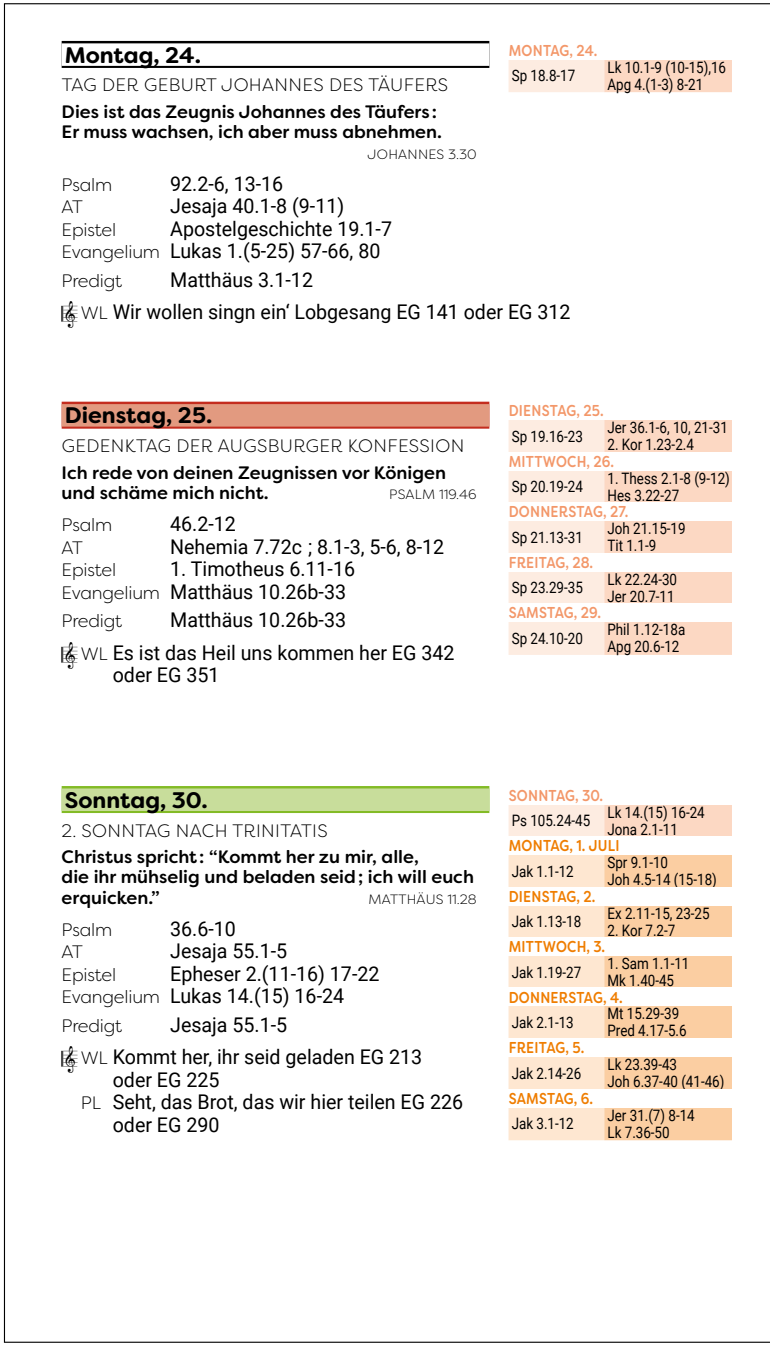
<style>
.page{position:relative;width:770px;height:1346px;background:#fff}
.page>*{position:absolute;margin:0;border:0;box-sizing:border-box;transform-origin:0 0}
.t1{font:700 22.5px "Filson Soft";color:#000}
.t2{font:20.25px/22.5px "Roboto";color:#000}
.t3{font:500 18px/20.2px "Filson Soft";color:#000}
.t4{font:300 18px "Filson Soft";letter-spacing:.02em;color:#000}
.t5{font:300 18px "Filson Soft";color:#000}
.t6{font:15.75px/16.9px "Roboto";color:#000;scale:.85 1}
.t7{font:500 15.75px "Filson Soft";letter-spacing:.02em;color:#f39769;scale:.85 1}
.t8{font:500 15.75px "Filson Soft";letter-spacing:.02em;color:#ef7d00;scale:.85 1}
.t9{font:300 13.5px "Filson Soft";letter-spacing:.02em;color:#000}
.s1{font-family:"Filson Soft";font-weight:300;font-size:18px}
.s2{font-family:"Musicelements";font-size:33.75px}
</style>
<div class="page">
<svg style="left:508px;top:60px;width:223px;height:32px;background:#fce0d0"></svg>
<div style="left:508px;top:420px;width:96px;height:235px;background:#fdece1"></div>
<div style="left:604px;top:420px;width:127px;height:235px;background:#fcd8c3"></div>
<div style="left:502px;top:452px;width:267px;height:18px;background:#fff"></div>
<div style="left:502px;top:502px;width:267px;height:19px;background:#fff"></div>
<div style="left:502px;top:553px;width:229px;height:18px;background:#fff"></div>
<div style="left:502px;top:604px;width:229px;height:18px;background:#fff"></div>
<svg style="left:508px;top:805px;width:223px;height:31px;background:#fce0d0"></svg>
<div style="left:508px;top:855px;width:96px;height:285px;background:#fee7d1"></div>
<div style="left:604px;top:855px;width:127px;height:285px;background:#fbcea2"></div>
<div style="left:502px;top:887px;width:229px;height:18px;background:#fff"></div>
<div style="left:502px;top:937px;width:267px;height:19px;background:#fff"></div>
<div style="left:502px;top:988px;width:267px;height:18px;background:#fff"></div>
<div style="left:502px;top:1038px;width:229px;height:18px;background:#fff"></div>
<div style="left:502px;top:1089px;width:229px;height:18px;background:#fff"></div>
<div style="left:62px;top:41px;width:427px;height:27px;background:#000"></div>
<div style="left:62px;top:43px;width:427px;height:23px;background:#fff"></div>
<div style="left:62px;top:402px;width:427px;height:27px;background:#c42d1f"></div>
<div style="left:62px;top:404px;width:427px;height:23px;background:#e29a80"></div>
<div style="left:62px;top:786px;width:427px;height:27px;background:#83bb26"></div>
<div style="left:62px;top:788px;width:427px;height:23px;background:#c8dd9b"></div>
<p class="t7" style="left:508px;top:40px;width:106px">MONTAG, 24.</p>
<p class="t6" style="left:511px;top:67px;width:76px">Sp 18.8-17</p>
<p class="t6" style="left:607px;top:58px;width:141px">Lk 10.1-9 (10-15),16<br>Apg 4.(1-3) 8-21</p>
<h1 class="t1" style="left:65px;top:40px;width:138px">Montag, 24.</h1>
<p class="t4" style="left:62px;top:74px;width:387px">TAG DER GEBURT JOHANNES DES TÄUFERS</p>
<p class="t3" style="left:62px;top:102px;width:382px">Dies ist das Zeugnis Johannes des Täufers :<br>Er muss wachsen, ich aber muss abnehmen.</p>
<p class="t9" style="left:367px;top:145px;width:110px">JOHANNES 3.30</p>
<p class="t5" style="left:62px;top:173px;width:52px">Psalm</p>
<p class="t2" style="left:170px;top:171px;width:114px">92.2-6, 13-16</p>
<p class="t5" style="left:62px;top:196px;width:23px">AT</p>
<p class="t2" style="left:170px;top:194px;width:175px">Jesaja 40.1-8 (9-11)</p>
<p class="t5" style="left:62px;top:218px;width:56px">Epistel</p>
<p class="t2" style="left:62px;top:216px;width:332px;text-indent:108px">Apostelgeschichte 19.1-7<br><span class="s1">Evangelium</span> Lukas 1.(5-25) 57-66, 80</p>
<p class="t5" style="left:62px;top:270px;width:62px">Predigt</p>
<p class="t2" style="left:62px;top:263px;width:510px;line-height:32.2px;text-indent:108px">Matthäus 3.1-12<br><span class="s2">B</span><span class="s1">WL</span> Wir wollen singn ein‘ Lobgesang EG 141 oder EG 312</p>
<h1 class="t1" style="left:65px;top:401px;width:149px">Dienstag, 25.</h1>
<p class="t4" style="left:62px;top:435px;width:404px">GEDENKTAG DER AUGSBURGER KONFESSION</p>
<p class="t3" style="left:62px;top:462px;width:386px">Ich rede von deinen Zeugnissen vor Königen und schäme mich nicht.</p>
<p class="t9" style="left:389px;top:486px;width:89px">PSALM 119.46</p>
<p class="t5" style="left:62px;top:514px;width:52px">Psalm</p>
<p class="t2" style="left:170px;top:512px;width:67px">46.2-12</p>
<p class="t5" style="left:62px;top:536px;width:23px">AT</p>
<p class="t2" style="left:170px;top:534px;width:275px">Nehemia 7.72c ; 8.1-3, 5-6, 8-12</p>
<p class="t5" style="left:62px;top:559px;width:56px">Epistel</p>
<p class="t2" style="left:62px;top:557px;width:295px;text-indent:108px">1. Timotheus 6.11-16<br><span class="s1">Evangelium</span> Matthäus 10.26b-33</p>
<p class="t5" style="left:62px;top:610px;width:62px">Predigt</p>
<p class="t2" style="left:62px;top:603px;width:394px;line-height:32.2px;text-align:center">Matthäus 10.26b-33<br><span class="s2">B</span><span class="s1">WL</span> Es ist das Heil uns kommen her EG 342</p>
<p class="t2" style="left:113px;top:663px;width:108px">oder EG 351</p>
<p class="t7" style="left:508px;top:401px;width:113px">DIENSTAG, 25.</p>
<p class="t6" style="left:511px;top:427px;width:85px">Sp 19.16-23</p>
<p class="t6" style="left:607px;top:419px;width:143px">Jer 36.1-6, 10, 21-31</p>
<p class="t6" style="left:607px;top:436px;width:103px">2. Kor 1.23-2.4</p>
<p class="t7" style="left:508px;top:451px;width:125px">MITTWOCH, 26.</p>
<p class="t6" style="left:511px;top:478px;width:85px">Sp 20.19-24</p>
<p class="t6" style="left:607px;top:469px;width:145px">1. Thess 2.1-8 (9-12)<br>Hes 3.22-27</p>
<p class="t7" style="left:508px;top:501px;width:142px">DONNERSTAG, 27.</p>
<p class="t6" style="left:511px;top:528px;width:85px">Sp 21.13-31</p>
<p class="t6" style="left:607px;top:519px;width:93px">Joh 21.15-19<br>Tit 1.1-9</p>
<p class="t7" style="left:508px;top:552px;width:101px">FREITAG, 28.</p>
<p class="t6" style="left:511px;top:578px;width:85px">Sp 23.29-35</p>
<p class="t6" style="left:607px;top:570px;width:83px">Lk 22.24-30<br>Jer 20.7-11</p>
<p class="t7" style="left:508px;top:603px;width:110px">SAMSTAG, 29.</p>
<p class="t6" style="left:511px;top:629px;width:85px">Sp 24.10-20</p>
<p class="t6" style="left:607px;top:621px;width:93px">Phil 1.12-18a<br>Apg 20.6-12</p>
<h1 class="t1" style="left:65px;top:785px;width:144px">Sonntag, 30.</h1>
<p class="t4" style="left:62px;top:819px;width:267px">2. SONNTAG NACH TRINITATIS</p>
<p class="t3" style="left:62px;top:847px;width:413px">Christus spricht : “Kommt her zu mir, alle,<br>die ihr mühselig und beladen seid ; ich will euch erquicken.”</p>
<p class="t9" style="left:368px;top:890px;width:110px">MATTHÄUS 11.28</p>
<p class="t5" style="left:62px;top:918px;width:52px">Psalm</p>
<p class="t2" style="left:170px;top:916px;width:67px">36.6-10</p>
<p class="t5" style="left:62px;top:941px;width:23px">AT</p>
<p class="t2" style="left:170px;top:939px;width:119px">Jesaja 55.1-5</p>
<p class="t5" style="left:62px;top:963px;width:56px">Epistel</p>
<p class="t2" style="left:62px;top:961px;width:319px;text-indent:108px">Epheser 2.(11-16) 17-22<br><span class="s1">Evangelium</span> Lukas 14.(15) 16-24</p>
<p class="t5" style="left:62px;top:1014px;width:62px">Predigt</p>
<p class="t2" style="left:62px;top:1008px;width:362px;line-height:32.2px;text-indent:108px">Jesaja 55.1-5<br><span class="s2">B</span><span class="s1">WL</span> Kommt her, ihr seid geladen EG 213</p>
<p class="t2" style="left:113px;top:1067px;width:108px">oder EG 225</p>
<p class="t2" style="left:81px;top:1090px;width:384px"><span class="s1">PL</span> Seht, das Brot, das wir hier teilen EG 226</p>
<p class="t2" style="left:113px;top:1112px;width:108px">oder EG 290</p>
<p class="t7" style="left:508px;top:785px;width:113px">SONNTAG, 30.</p>
<p class="t6" style="left:511px;top:812px;width:94px">Ps 105.24-45</p>
<p class="t6" style="left:607px;top:803px;width:116px">Lk 14.(15) 16-24<br>Jona 2.1-11</p>
<p class="t8" style="left:508px;top:835px;width:132px">MONTAG, 1. JULI</p>
<p class="t6" style="left:511px;top:862px;width:75px">Jak 1.1-12</p>
<p class="t6" style="left:607px;top:853px;width:130px">Spr 9.1-10<br>Joh 4.5-14 (15-18)</p>
<p class="t8" style="left:508px;top:886px;width:103px">DIENSTAG, 2.</p>
<p class="t6" style="left:511px;top:912px;width:83px">Jak 1.13-18</p>
<p class="t6" style="left:607px;top:904px;width:122px">Ex 2.11-15, 23-25</p>
<p class="t6" style="left:607px;top:921px;width:81px">2. Kor 7.2-7</p>
<p class="t8" style="left:508px;top:936px;width:115px">MITTWOCH, 3.</p>
<p class="t6" style="left:511px;top:963px;width:83px">Jak 1.19-27</p>
<p class="t6" style="left:607px;top:954px;width:98px">1. Sam 1.1-11<br>Mk 1.40-45</p>
<p class="t8" style="left:508px;top:987px;width:136px">DONNERSTAG, 4.</p>
<p class="t6" style="left:511px;top:1013px;width:75px">Jak 2.1-13</p>
<p class="t6" style="left:607px;top:1005px;width:95px">Mt 15.29-39<br>Pred 4.17-5.6</p>
<p class="t8" style="left:508px;top:1037px;width:90px">FREITAG, 5.</p>
<p class="t6" style="left:511px;top:1064px;width:83px">Jak 2.14-26</p>
<p class="t6" style="left:607px;top:1055px;width:139px">Lk 23.39-43<br>Joh 6.37-40 (41-46)</p>
<p class="t8" style="left:508px;top:1088px;width:101px">SAMSTAG, 6.</p>
<p class="t6" style="left:511px;top:1114px;width:75px">Jak 3.1-12</p>
<p class="t6" style="left:607px;top:1106px;width:104px">Jer 31.(7) 8-14<br>Lk 7.36-50</p>
</div>
